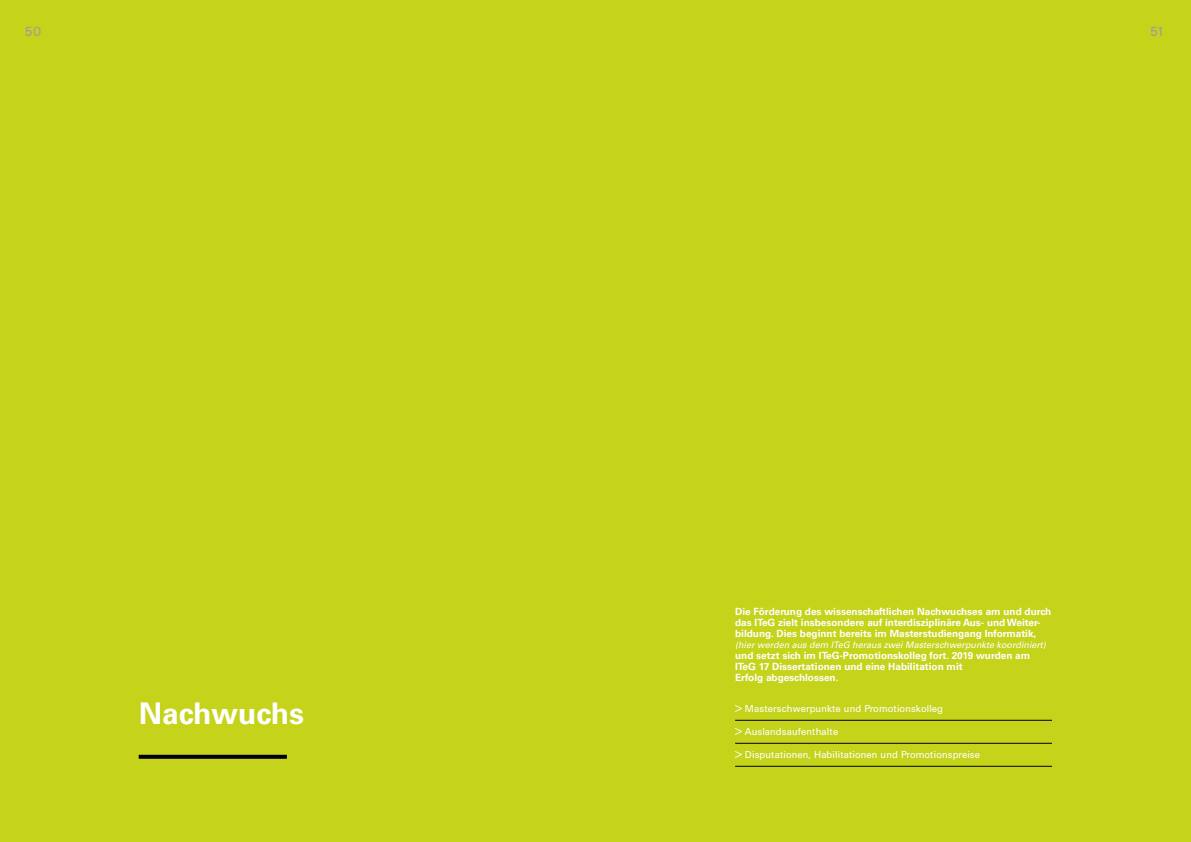
<style>
.page{position:relative;width:1191px;height:842px;background:#fff}
.page>*{position:absolute;margin:0;border:0;box-sizing:border-box;transform-origin:0 0}
.t1{font:700 30px "Univers LT Pro 65";color:#fff}
.t2{font:13px "Univers BQ";color:#9d9d9c}
.t3{font:700 10px/11px "Univers LT Pro 65";color:#fff}
.t4{font:10px "Univers BQ";letter-spacing:.01em;color:#fff}
.t5{font:italic 9px "Univers LT Pro 55";color:#fff}
</style>
<div class="page">
<div style="left:595px;top:0;width:596px;height:842px;background:#c5d31b"></div>
<div style="left:0;top:0;width:595px;height:842px;background:#c5d31b"></div>
<hr style="left:735px;top:720px;width:317px;height:1px;background:#000">
<hr style="left:735px;top:743px;width:317px;height:1px;background:#000">
<hr style="left:735px;top:766px;width:317px;height:1px;background:#000">
<svg style="left:139px;top:755px;width:148px;height:4px"></svg>
<h2 class="t2" style="left:25px;top:24px;width:18px">50</h2>
<h2 class="t2" style="left:1150px;top:24px;width:16px">51</h2>
<h1 class="t1" style="left:139px;top:692px;width:167px">Nachwuchs</h1>
<p class="t3" style="left:735px;top:605px;width:318px">Die Förderung des wissenschaftlichen Nachwuchses am und durch das ITeG zielt insbesondere auf interdisziplinäre Aus- und Weiter&shy;bildung. Dies beginnt bereits im Masterstudiengang Informatik,</p>
<p class="t5" style="left:735px;top:638px;width:312px">(hier werden aus dem ITeG heraus zwei Masterschwerpunkte koordiniert)</p>
<p class="t3" style="left:735px;top:649px;width:297px">und setzt sich im ITeG-Promotionskolleg fort. 2019 wurden am<br>ITeG 17 Dissertationen und eine Habilitation mit<br>Erfolg abgeschlossen.</p>
<p class="t4" style="left:735px;top:703px;width:209px">&gt; Masterschwerpunkte und Promotionskolleg</p>
<p class="t4" style="left:735px;top:726px;width:105px">&gt; Auslandsaufenthalte</p>
<p class="t4" style="left:735px;top:749px;width:246px">&gt; Disputationen, Habilitationen und Promotionspreise</p>
</div>
